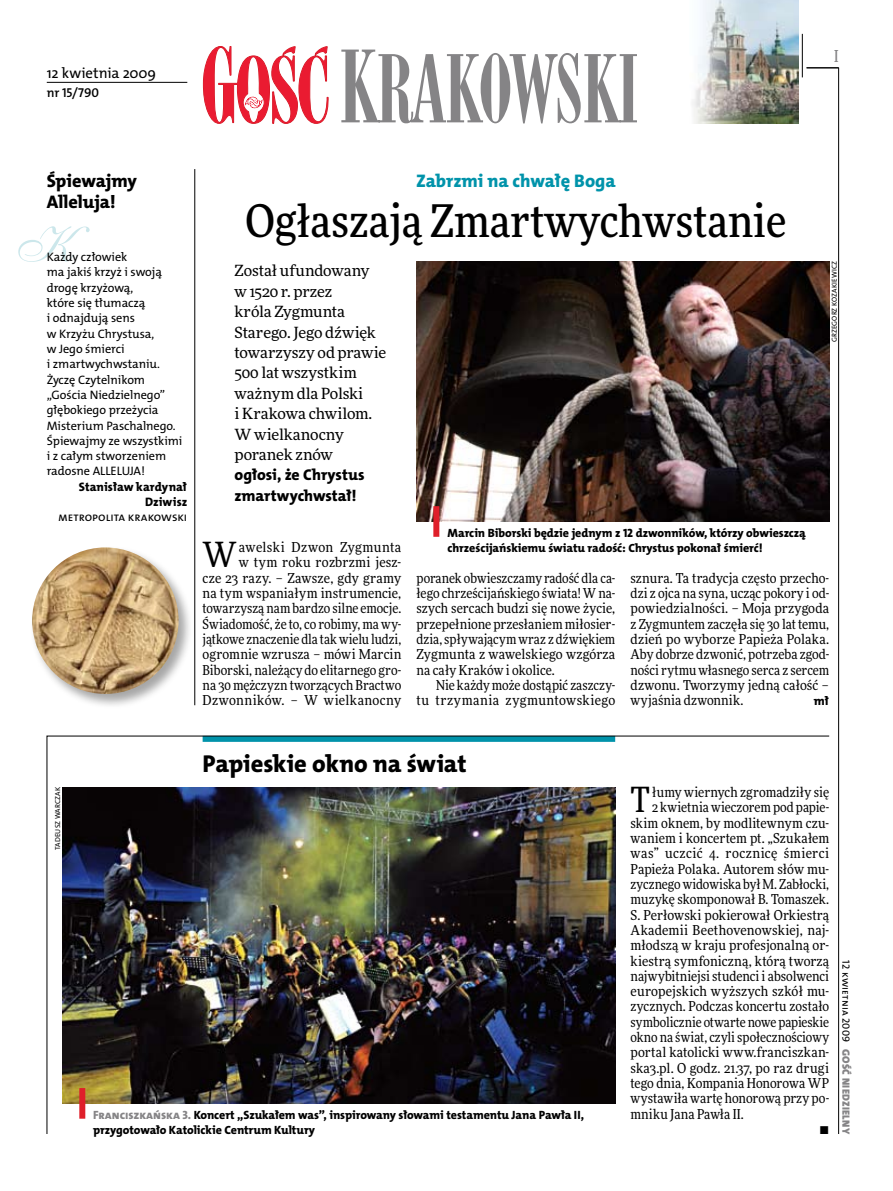
<style>
.page{position:relative;width:893px;height:1191px;background:#fff}
.page>*{position:absolute;margin:0;border:0;box-sizing:border-box;transform-origin:0 0}
.t1{font:500 45px "Freeday Narrow";color:#000}
.t2{font:34.8px "Freeday Narrow News";color:#000}
.t3{font:24.45px "The Mix HP8 Ex Bld";letter-spacing:.015em;color:#000}
.t4{font:18.3px "The Mix HP8 Ex Bld";letter-spacing:-.005em;color:#0093aa}
.t5{font:18.3px/21.6px "The Mix HP8 Ex Bld";color:#000}
.t6{font:500 16.5px "Freeday Narrow";color:#858486;scale:.9 1}
.t7{font:15.75px/20.4px "The Mix HP8 Ex Bld";letter-spacing:-.005em;color:#000}
.t8{font:15.45px/20.4px "Freeday News";letter-spacing:-.01em;color:#000}
.t9{font:14.85px "The Mix HP5 Plain";color:#000}
.t10{font:13.65px/15.3px "Freeday Narrow News";letter-spacing:.005em;color:#000;text-align:right}
.t11{font:13.65px "Freeday Narrow News";letter-spacing:.03em;color:#000}
.t12{font:12.9px "The Mix HP6 Se Bld";letter-spacing:-.005em;color:#000}
.t13{font:12.3px/15.3px "The Mix HP5 Plain";letter-spacing:-.005em;color:#000}
.t14{font:12.3px/15.3px "The Mix HP8 Ex Bld";letter-spacing:.015em;color:#000;text-align:right}
.t15{font:12px/15.3px "The Mix HP8 Ex Bld";letter-spacing:-.005em;color:#000}
.t16{font:10.5px "The Mix HP9 Blk";letter-spacing:.025em;color:#858486}
.t17{font:10.5px "The Mix HP5 Plain";letter-spacing:.02em;color:#000}
.t18{font:7.2px "The Mix HP5 Plain";letter-spacing:.015em;color:#000}
.s1{color:#858486}
</style>
<div class="page">
<hr style="left:838px;top:68px;width:1px;height:1066px;background:#000">
<hr style="left:802px;top:34px;width:1px;height:43px;background:#000">
<svg style="left:203px;top:46px;width:126px;height:78px"></svg>
<svg style="left:341px;top:50px;width:296px;height:73px"></svg>
<svg style="left:47px;top:735px;width:783px;height:399px"></svg>
<hr style="left:806px;top:68px;width:33px;height:1px;background:#000">
<img style="left:692px;top:0;width:106px;height:123px">
<svg style="left:18px;top:226px;width:72px;height:36px"></svg>
<hr style="left:195px;top:169px;width:1px;height:536px;background:#000">
<hr style="left:47px;top:82px;width:140px;height:1px;background:#000">
<img style="left:62px;top:787px;width:553px;height:316px">
<div style="left:79px;top:1088px;width:6px;height:30px;background:#df1f2a"></div>
<img style="left:416px;top:261px;width:413px;height:260px">
<div style="left:433px;top:506px;width:6px;height:31px;background:#df1f2a"></div>
<div style="left:30px;top:545px;width:163px;height:163px;background:#000;opacity:.35"></div>
<img style="left:32px;top:547px;width:147px;height:147px;border-radius:73px">
<p class="t9" style="left:47px;top:63px;width:111px">12 kwietnia 2009</p>
<p class="t12" style="left:47px;top:85px;width:54px">nr 15/790</p>
<p class="t6" style="left:834px;top:46px;width:6px">I</p>
<h3 class="t5" style="left:47px;top:170px;width:92px">Śpiewajmy<br>Alleluja!</h3>
<p class="t13" style="left:47px;top:249px;width:137px">Każdy człowiek<br>ma jakiś krzyż i swoją drogę krzyżową,<br>które się tłumaczą<br>i odnajdują sens<br>w Krzyżu Chrystusa,<br>w Jego śmierci<br>i zmartwychwstaniu.<br>Życzę Czytelnikom „Gościa Niedzielnego” głębokiego przeżycia<br>Misterium Paschalnego.<br>Śpiewajmy ze wszystkimi i z całym stworzeniem radosne ALLELUJA!</p>
<p class="t14" style="left:79px;top:479px;width:110px">Stanisław kardynał<br>Dziwisz</p>
<p class="t13" style="left:58px;top:509px;width:131px">metropolita krakowski</p>
<h3 class="t4" style="left:416px;top:169px;width:201px">Zabrzmi na chwałę Boga</h3>
<h1 class="t1" style="left:245px;top:193px;width:543px">Ogłaszają Zmartwychwstanie</h1>
<p class="t8" style="left:234px;top:260px;width:153px">Został ufundowany<br>w 1520 r. przez<br>króla Zygmunta<br>Starego. Jego dźwięk towarzyszy od prawie<br>500 lat wszystkim ważnym dla Polski<br>i Krakowa chwilom.<br>W wielkanocny poranek znów</p>
<p class="t7" style="left:234px;top:465px;width:132px">ogłosi, że Chrystus zmartwychwstał!</p>
<h2 class="t2" style="left:203px;top:533px;width:36px">W</h2>
<p class="t10" style="left:203px;top:539px;width:200px">awelski Dzwon Zygmunta<br>w tym roku rozbrzmi jesz-<br>cze 23 razy. – Zawsze, gdy gramy na tym wspaniałym instrumencie, towarzyszą nam bardzo silne emocje.<br>Świadomość, że to, co robimy, ma wy&shy;jątkowe znaczenie dla tak wielu ludzi, ogromnie wzrusza – mówi Marcin<br>Biborski, należący do elitarnego gro&shy;na 30 mężczyzn tworzących Bractwo<br>Dzwonników. – W wielkanocny</p>
<p class="t18" style="left:830px;top:342px;width:83px;rotate:-90deg">Grzegorz Kozakiewicz</p>
<p class="t15" style="left:448px;top:525px;width:360px">Marcin Biborski będzie jednym z 12 dzwonników, którzy obwieszczą chrześcijańskiemu światu radość: Chrystus pokonał śmierć!</p>
<p class="t10" style="left:417px;top:570px;width:200px;text-align:justify">poranek obwieszczamy radość dla ca&shy;łego chrześcijańskiego świata! W na&shy;szych sercach budzi się nowe życie, przepełnione przesłaniem miłosier&shy;dzia, spływającym wraz z dźwiękiem Zygmunta z wawelskiego wzgórza na cały Kraków i okolice.</p>
<p class="t10" style="left:417px;top:677px;width:200px">Nie każdy może dostąpić zaszczy-<br>tu trzymania zygmuntowskiego</p>
<p class="t10" style="left:630px;top:570px;width:200px;text-align:justify">sznura. Ta tradycja często przecho&shy;dzi z ojca na syna, ucząc pokory i od&shy;powiedzialności. – Moja przygoda z Zygmuntem zaczęła się 30 lat temu, dzień po wyborze Papieża Polaka.<br>Aby dobrze dzwonić, potrzeba zgod&shy;ności rytmu własnego serca z sercem dzwonu. Tworzymy jedną całość – wyjaśnia dzwonnik.</p>
<p class="t14" style="left:814px;top:693px;width:17px">mł</p>
<h3 class="t3" style="left:203px;top:747px;width:265px">Papieskie okno na świat</h3>
<p class="t18" style="left:53px;top:850px;width:64px;rotate:-90deg">Tadeusz Warczak</p>
<p class="t15" style="left:93px;top:1107px;width:492px"><span class="s1">Franciszkańska 3.</span> Koncert „Szukałem was”, inspirowany słowami testamentu Jana Pawła II, przygotowało Katolickie Centrum Kultury</p>
<h2 class="t2" style="left:630px;top:778px;width:21px">T</h2>
<p class="t10" style="left:652px;top:784px;width:179px">łumy wiernych zgromadziły się</p>
<p class="t10" style="left:652px;top:799px;width:179px">2 kwietnia wieczorem pod papie-</p>
<p class="t10" style="left:630px;top:815px;width:200px">skim oknem, by modlitewnym czu-</p>
<p class="t10" style="left:630px;top:830px;width:200px">waniem i koncertem pt. „Szukałem</p>
<p class="t11" style="left:630px;top:845px;width:200px">was” uczcić 4. rocznicę śmierci</p>
<p class="t10" style="left:630px;top:861px;width:200px">Papieża Polaka. Autorem słów mu-</p>
<p class="t10" style="left:630px;top:876px;width:200px">zycznego widowiska był M. Zabłocki,</p>
<p class="t10" style="left:630px;top:891px;width:200px">muzykę skomponował B. Tomaszek.</p>
<p class="t10" style="left:630px;top:907px;width:200px">S. Perłowski pokierował Orkiestrą</p>
<p class="t10" style="left:630px;top:922px;width:200px">Akademii Beethovenowskiej, naj-</p>
<p class="t10" style="left:630px;top:937px;width:200px">młodszą w kraju profesjonalną or-</p>
<p class="t10" style="left:630px;top:953px;width:200px">kiestrą symfoniczną, którą tworzą</p>
<p class="t10" style="left:630px;top:968px;width:200px">najwybitniejsi studenci i absolwenci</p>
<p class="t10" style="left:630px;top:983px;width:200px">europejskich wyższych szkół mu-</p>
<p class="t10" style="left:630px;top:998px;width:200px">zycznych. Podczas koncertu zostało</p>
<p class="t10" style="left:630px;top:1014px;width:200px">symbolicznie otwarte nowe papieskie</p>
<p class="t10" style="left:630px;top:1029px;width:200px">okno na świat, czyli społecznościowy</p>
<p class="t10" style="left:630px;top:1044px;width:200px">portal katolicki www.franciszkan-</p>
<p class="t10" style="left:630px;top:1060px;width:200px">ska3.pl. O godz. 21.37, po raz drugi</p>
<p class="t10" style="left:630px;top:1075px;width:200px">tego dnia, Kompania Honorowa WP</p>
<p class="t10" style="left:630px;top:1090px;width:200px">wystawiła wartę honorową przy po-</p>
<p class="t10" style="left:630px;top:1106px;width:115px">mniku Jana Pawła II.</p>
<p class="t10" style="left:819px;top:1121px;width:11px">•</p>
<p class="t17" style="left:853px;top:960px;width:83px;rotate:90deg">12 kwietnia 2009</p>
<p class="t16" style="left:853px;top:1049px;width:86px;rotate:90deg">Gość Niedzielny</p>
</div>
